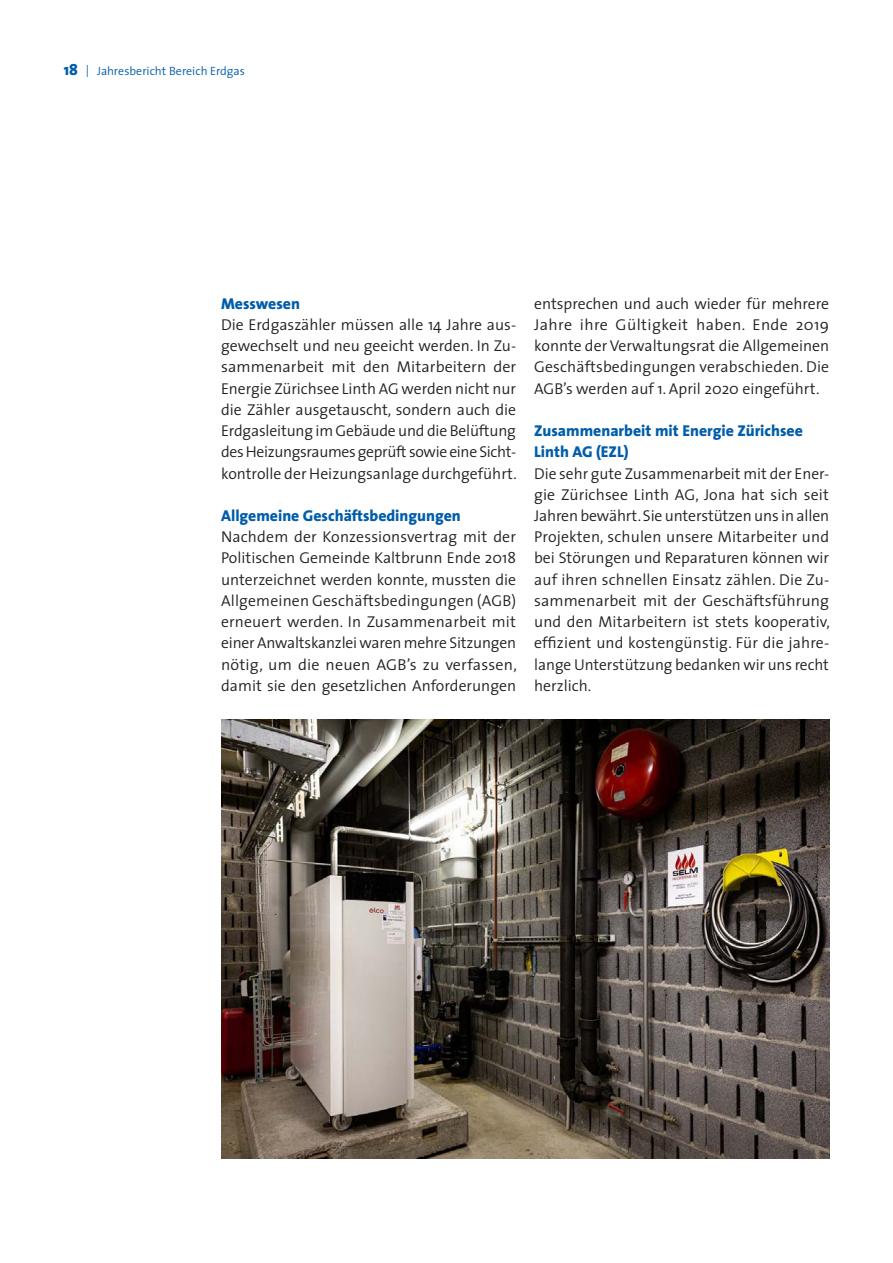
<style>
.page{position:relative;width:893px;height:1263px;background:#fff}
.page>*{position:absolute;margin:0;border:0;box-sizing:border-box;transform-origin:0 0}
.t1{font:300 15.75px/21.1px "The Sans";color:#231f20;text-align:justify}
.t2{font:800 15.75px/21.3px "The Sans";color:#015dab}
.t3{font:300 12px "The Sans";color:#015dab}
.s1{font-weight:800;font-size:15.75px}
</style>
<div class="page">
<img style="left:221px;top:719px;width:608px;height:440px">
<p class="t3" style="left:64px;top:61px;width:183px"><span class="s1">18</span> | Jahresbericht Bereich Erdgas</p>
<p class="t2" style="left:221px;top:292px;width:80px">Messwesen</p>
<p class="t1" style="left:221px;top:314px;width:297px">Die Erdgaszähler müssen alle 14 Jahre aus&shy;gewechselt und neu geeicht werden. In Zu&shy;sammenarbeit mit den Mitarbeitern der Energie Zürichsee Linth AG werden nicht nur die Zähler ausgetauscht, sondern auch die Erdgasleitung im Gebäude und die Belüftung des Heizungsraumes geprüft sowie eine Sicht&shy;kontrolle der Heizungsanlage durchgeführt.</p>
<p class="t2" style="left:221px;top:505px;width:241px">Allgemeine Geschäftsbedingungen</p>
<p class="t1" style="left:221px;top:526px;width:297px">Nachdem der Konzessionsvertrag mit der Politischen Gemeinde Kaltbrunn Ende 2018 unterzeichnet werden konnte, mussten die Allgemeinen Geschäftsbedingungen (AGB) erneuert werden. In Zusammenarbeit mit einer Anwaltskanzlei waren mehre Sitzungen nötig, um die neuen AGB’s zu verfassen, damit sie den gesetzlichen Anforderungen</p>
<p class="t1" style="left:534px;top:292px;width:297px">entsprechen und auch wieder für mehrere Jahre ihre Gültigkeit haben. Ende 2019 konnte der Verwaltungsrat die Allgemeinen Geschäftsbedingungen verabschieden. Die AGB’s werden auf 1. April 2020 eingeführt.</p>
<p class="t2" style="left:534px;top:420px;width:270px">Zusammenarbeit mit Energie Zürichsee<br>Linth AG (EZL)</p>
<p class="t1" style="left:534px;top:462px;width:297px">Die sehr gute Zusammenarbeit mit der Ener&shy;gie Zürichsee Linth AG, Jona hat sich seit Jahren bewährt. Sie unterstützen uns in allen Projekten, schulen unsere Mitarbeiter und bei Störungen und Reparaturen können wir auf ihren schnellen Einsatz zählen. Die Zu&shy;sammenarbeit mit der Geschäftsführung und den Mitarbeitern ist stets kooperativ, effizient und kostengünstig. Für die jahre&shy;lange Unterstützung bedanken wir uns recht herzlich.</p>
</div>
